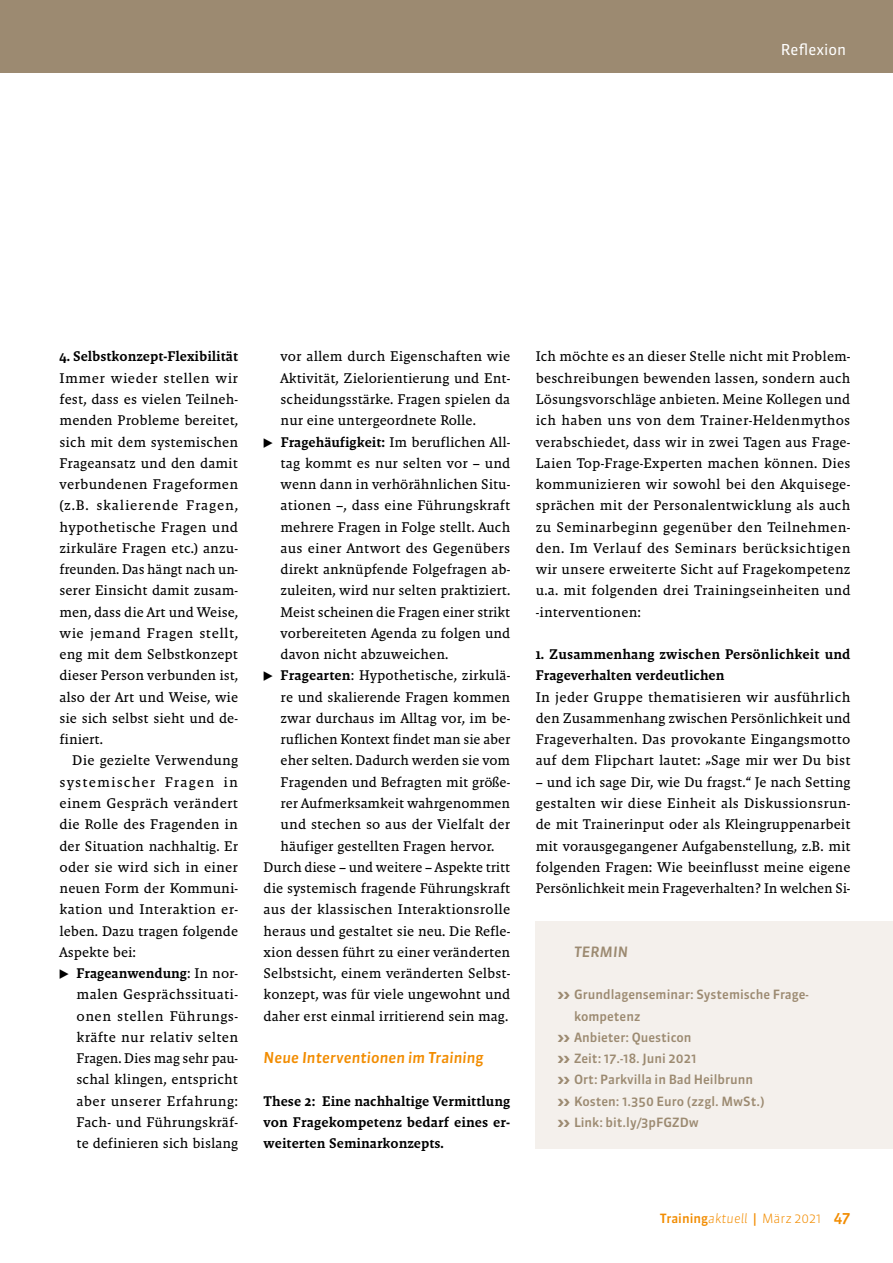
<style>
.page{position:relative;width:893px;height:1263px;background:#fff}
.page>*{position:absolute;margin:0;border:0;box-sizing:border-box;transform-origin:0 0}
.t1{font:italic 500 15px "Sanuk OT";color:#f28c00}
.t2{font:15px "Sanuk OT";color:#fff}
.t3{font:14.25px/21.3px "Malaga Reg";color:#000;text-align:justify}
.t4{font:14.25px/21.3px "Malaga Med";color:#000;text-align:justify}
.t5{font:italic 500 14.25px "Sanuk OT";letter-spacing:.01em;color:#9c8a71}
.t6{font:500 12.75px "Sanuk OT";color:#9c8a71}
.t7{font:500 12.75px "Sanuk OT";color:#f28c00}
.s1{font-family:"Malaga Reg"}
.s2{font-family:"Malaga Med"}
.s3{font-weight:900;font-size:13.5px}
.s4{font-weight:300;font-style:italic}
.s5{font-weight:300}
.s6{font-size:15px}
</style>
<div class="page">
<div style="left:0;top:0;width:893px;height:72px;background:#9c8a71"></div>
<div style="left:536px;top:921px;width:357px;height:227px;background:#f4f0ec"></div>
<p class="t2" style="left:781px;top:41px;width:67px">Reflexion</p>
<p class="t4" style="left:60px;top:346px;width:180px">4. Selbstkonzept-Flexibilität</p>
<p class="t3" style="left:60px;top:367px;width:180px">Immer wieder stellen wir fest, dass es vielen Teilneh&shy;menden Probleme bereitet, sich mit dem systemischen Frageansatz und den damit verbundenen Frageformen (z.B. skalierende Fragen, hypothetische Fragen und zirkuläre Fragen etc.) anzu&shy;freunden. Das hängt nach un&shy;serer Einsicht damit zusam&shy;men, dass die Art und Weise, wie jemand Fragen stellt, eng mit dem Selbstkonzept dieser Person verbunden ist, also der Art und Weise, wie sie sich selbst sieht und de&shy;finiert.</p>
<p class="t3" style="left:60px;top:750px;width:180px;text-indent:13px">Die gezielte Verwendung systemischer Fragen in einem Gespräch verändert die Rolle des Fragenden in der Situation nachhaltig. Er oder sie wird sich in einer neuen Form der Kommuni&shy;kation und Interaktion er&shy;leben. Dazu tragen folgende Aspekte bei:</p>
<p class="t4" style="left:77px;top:962px;width:163px">Frageanwendung<span class="s1">: In nor-</span></p>
<p class="t3" style="left:77px;top:984px;width:163px">malen Gesprächssituati&shy;onen stellen Führungs&shy;kräfte nur relativ selten Fragen. Dies mag sehr pau&shy;schal klingen, entspricht aber unserer Erfahrung:<br>Fach- und Führungskräf&shy;te definieren sich bislang</p>
<p class="t3" style="left:281px;top:346px;width:231px">vor allem durch Eigenschaften wie</p>
<p class="t3" style="left:281px;top:367px;width:231px">Aktivität, Zielorientierung und Ent-</p>
<p class="t3" style="left:281px;top:388px;width:231px">scheidungsstärke. Fragen spielen da</p>
<p class="t3" style="left:281px;top:410px;width:197px">nur eine untergeordnete Rolle.</p>
<p class="t3" style="left:281px;top:431px;width:231px"><span class="s2">Fragehäufigkeit:</span> Im beruflichen All-</p>
<p class="t3" style="left:281px;top:452px;width:231px">tag kommt es nur selten vor – und</p>
<p class="t3" style="left:281px;top:473px;width:231px">wenn dann in verhörähnlichen Situ-</p>
<p class="t3" style="left:281px;top:495px;width:231px">ationen –, dass eine Führungskraft</p>
<p class="t3" style="left:281px;top:516px;width:231px">mehrere Fragen in Folge stellt. Auch</p>
<p class="t3" style="left:281px;top:537px;width:231px">aus einer Antwort des Gegenübers</p>
<p class="t3" style="left:281px;top:558px;width:231px">direkt anknüpfende Folgefragen ab-</p>
<p class="t3" style="left:281px;top:580px;width:231px">zuleiten, wird nur selten praktiziert.</p>
<p class="t3" style="left:281px;top:601px;width:231px">Meist scheinen die Fragen einer strikt</p>
<p class="t3" style="left:281px;top:622px;width:231px">vorbereiteten Agenda zu folgen und</p>
<p class="t3" style="left:281px;top:644px;width:169px">davon nicht abzuweichen.</p>
<p class="t3" style="left:281px;top:665px;width:231px"><span class="s2">Fragearten</span>: Hypothetische, zirkulä-</p>
<p class="t3" style="left:281px;top:686px;width:231px">re und skalierende Fragen kommen</p>
<p class="t3" style="left:281px;top:707px;width:231px">zwar durchaus im Alltag vor, im be-</p>
<p class="t3" style="left:281px;top:729px;width:231px">ruflichen Kontext findet man sie aber</p>
<p class="t3" style="left:281px;top:750px;width:231px">eher selten. Dadurch werden sie vom</p>
<p class="t3" style="left:281px;top:771px;width:231px">Fragenden und Befragten mit größe-</p>
<p class="t3" style="left:281px;top:792px;width:231px">rer Aufmerksamkeit wahrgenommen</p>
<p class="t3" style="left:281px;top:814px;width:231px">und stechen so aus der Vielfalt der</p>
<p class="t3" style="left:281px;top:835px;width:215px">häufiger gestellten Fragen hervor.</p>
<p class="t3" style="left:264px;top:856px;width:248px">Durch diese – und weitere – Aspekte tritt</p>
<p class="t3" style="left:264px;top:877px;width:248px">die systemisch fragende Führungskraft</p>
<p class="t3" style="left:264px;top:899px;width:248px">aus der klassischen Interaktionsrolle</p>
<p class="t3" style="left:264px;top:920px;width:248px">heraus und gestaltet sie neu. Die Refle-</p>
<p class="t3" style="left:264px;top:941px;width:248px">xion dessen führt zu einer veränderten</p>
<p class="t3" style="left:264px;top:962px;width:248px">Selbstsicht, einem veränderten Selbst-</p>
<p class="t3" style="left:264px;top:984px;width:248px">konzept, was für viele ungewohnt und</p>
<p class="t3" style="left:264px;top:1005px;width:246px">daher erst einmal irritierend sein mag.</p>
<p class="t1" style="left:264px;top:1048px;width:221px">Neue Interventionen im Training</p>
<p class="t4" style="left:264px;top:1090px;width:248px">These 2: Eine nachhaltige Vermittlung von Fragekompetenz bedarf eines er&shy;weiterten Seminarkonzepts.</p>
<p class="t3" style="left:536px;top:346px;width:316px">Ich möchte es an dieser Stelle nicht mit Problem&shy;beschreibungen bewenden lassen, sondern auch Lösungsvorschläge anbieten. Meine Kollegen und ich haben uns von dem Trainer-Heldenmythos verabschiedet, dass wir in zwei Tagen aus Frage-Laien Top-Frage-Experten machen können. Dies kommunizieren wir sowohl bei den Akquisege&shy;sprächen mit der Personalentwicklung als auch zu Seminarbeginn gegenüber den Teilnehmen&shy;den. Im Verlauf des Seminars berücksichtigen wir unsere erweiterte Sicht auf Fragekompetenz u.a. mit folgenden drei Trainingseinheiten und -interventionen:</p>
<p class="t4" style="left:536px;top:644px;width:316px">1. Zusammenhang zwischen Persönlichkeit und<br>Frageverhalten verdeutlichen</p>
<p class="t3" style="left:536px;top:686px;width:316px">In jeder Gruppe thematisieren wir ausführlich den Zusammenhang zwischen Persönlichkeit und Frageverhalten. Das provokante Eingangsmotto auf dem Flipchart lautet: „Sage mir wer Du bist</p>
<p class="t3" style="left:536px;top:771px;width:316px">– und ich sage Dir, wie Du fragst.“ Je nach Setting gestalten wir diese Einheit als Diskussionsrun&shy;de mit Trainerinput oder als Kleingruppenarbeit mit vorausgegangener Aufgabenstellung, z.B. mit folgenden Fragen: Wie beeinflusst meine eigene Persönlichkeit mein Frageverhalten? In welchen Si-</p>
<p class="t5" style="left:574px;top:943px;width:56px">TERMIN</p>
<p class="t6" style="left:557px;top:987px;width:253px"><span class="s3">&gt;&gt;</span> Grundlagenseminar: Systemische Frage-</p>
<p class="t6" style="left:574px;top:1008px;width:68px">kompetenz</p>
<p class="t6" style="left:557px;top:1029px;width:136px"><span class="s3">&gt;&gt;</span> Anbieter: Questicon</p>
<p class="t6" style="left:557px;top:1050px;width:141px"><span class="s3">&gt;&gt;</span> Zeit: 17.-18. Juni 2021</p>
<p class="t6" style="left:557px;top:1072px;width:198px"><span class="s3">&gt;&gt;</span> Ort: Parkvilla in Bad Heilbrunn</p>
<p class="t6" style="left:557px;top:1093px;width:209px"><span class="s3">&gt;&gt;</span> Kosten: 1.350 Euro (zzgl. MwSt.)</p>
<p class="t6" style="left:557px;top:1114px;width:143px"><span class="s3">&gt;&gt;</span> Link: bit.ly/3pFGZDw</p>
<p class="t7" style="left:660px;top:1210px;width:192px">Training<span class="s4">aktuell</span> | <span class="s5">März 2021</span> <span class="s6">47</span></p>
</div>
